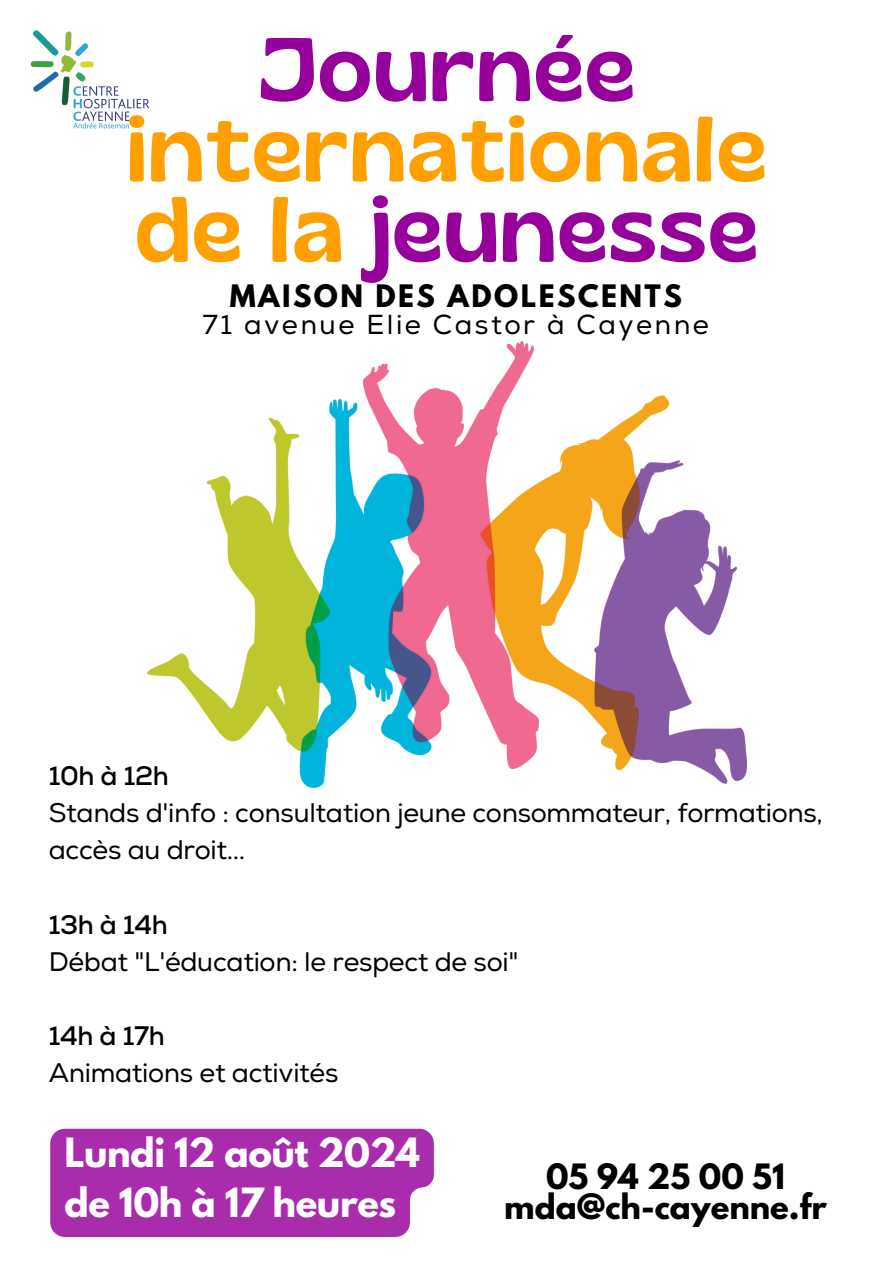
<style>
.page{position:relative;width:893px;height:1263px;background:#fff}
.page>*{position:absolute;margin:0;border:0;box-sizing:border-box;transform-origin:0 0}
.t1{font:89.47px/80.3px "Gliker";letter-spacing:.025em;color:#ffa000;text-align:center}
.t2{font:700 35.7px/49.5px "League Spartan";letter-spacing:-.01em;color:#fff}
.t3{font:700 30.97px/29.5px "League Spartan";color:#000;text-align:center}
.t4{font:27.45px "Nexa";letter-spacing:.09em;color:#000}
.t5{font:700 27.45px "League Spartan";letter-spacing:.09em;color:#000}
.t6{font:26.78px/37.1px "Nexa";letter-spacing:-.01em;color:#000}
.t7{font:700 26.78px "Nexa";letter-spacing:-.01em;color:#000}
.s1{color:#96009b}
</style>
<div class="page">
<img style="left:31px;top:30px;width:118px;height:99px">
<img style="left:147px;top:342px;width:599px;height:445px">
<div style="left:50px;top:1129px;width:384px;height:108px;background:#a82cac"></div>
<p class="t1" style="left:127px;top:28px;width:640px"><span class="s1">Journée </span>internationale de la <span class="s1">jeunesse</span></p>
<p class="t5" style="left:230px;top:282px;width:454px">MAISON DES ADOLESCENTS</p>
<p class="t4" style="left:203px;top:309px;width:508px">71 avenue Elie Castor à Cayenne</p>
<p class="t7" style="left:49px;top:760px;width:122px">10h à 12h</p>
<p class="t6" style="left:49px;top:795px;width:776px">Stands d'info : consultation jeune consommateur, formations, accès au droit...</p>
<p class="t7" style="left:49px;top:908px;width:121px">13h à 14h</p>
<p class="t6" style="left:49px;top:944px;width:471px">Débat "L'éducation: le respect de soi"</p>
<h2 class="t7" style="left:49px;top:1020px;width:118px">14h à 17h</h2>
<h3 class="t6" style="left:49px;top:1055px;width:291px">Animations et activités</h3>
<p class="t2" style="left:64px;top:1133px;width:357px">Lundi 12 août 2024 de 10h à 17 heures</p>
<p class="t3" style="left:504px;top:1166px;width:324px">05 94 25 00 51 mda@ch-cayenne.fr</p>
</div>
